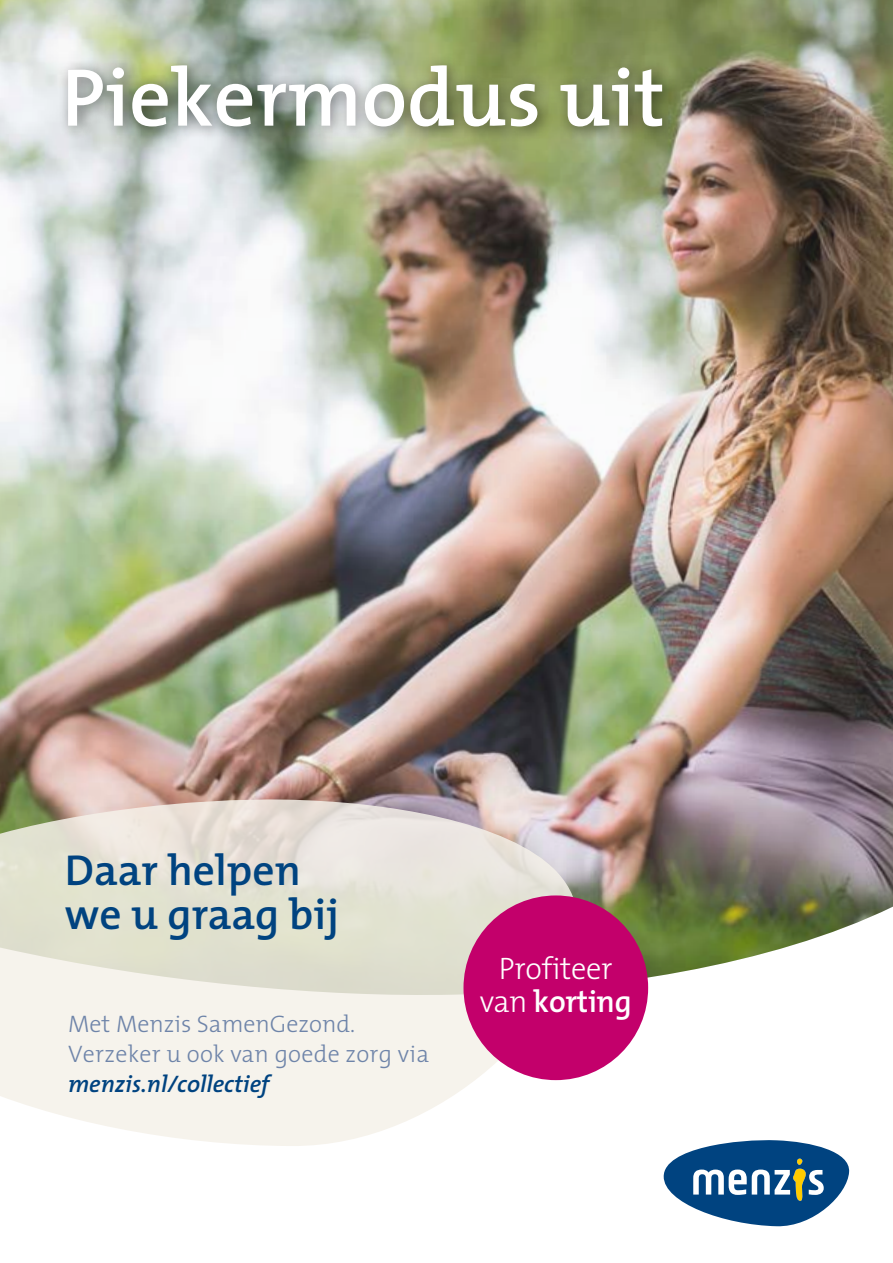
<style>
.page{position:relative;width:893px;height:1263px;background:#fff}
.page>*{position:absolute;margin:0;border:0;box-sizing:border-box;transform-origin:0 0}
.t1{font:600 82.5px "The Mix";color:#fff}
.t2{font:600 43.5px/43.5px "The Mix";color:#004380}
.t3{font:300 31.2px/33.3px "The Mix";letter-spacing:-.01em;color:#fff;text-align:center}
.t4{font:300 24px/30px "The Mix";letter-spacing:.01em;color:#6e84a9}
.t5{font:italic 600 24px "The Mix";color:#004380}
.s1{font-weight:600}
</style>
<div class="page">
<img style="left:0;top:0;width:893px;height:993px">
<div style="left:58px;top:53px;width:621px;height:90px;background:#000;opacity:.5"></div>
<svg style="left:663px;top:1140px;width:187px;height:87px"></svg>
<svg style="left:0;top:798px;width:578px;height:348px;background:#eae7de"></svg>
<div style="left:463px;top:895px;width:185px;height:185px;background:#c3006b;border-radius:50%"></div>
<h1 class="t1" style="left:62px;top:29px;width:605px">Piekermodus uit</h1>
<h2 class="t2" style="left:65px;top:847px;width:275px">Daar helpen we u graag bij</h2>
<p class="t4" style="left:68px;top:1008px;width:362px">Met Menzis SamenGezond.<br>Verzeker u ook van goede zorg via</p>
<p class="t5" style="left:68px;top:1064px;width:203px">menzis.nl/collectief</p>
<h3 class="t3" style="left:480px;top:951px;width:153px">Profiteer van <span class="s1">korting</span></h3>
</div>
